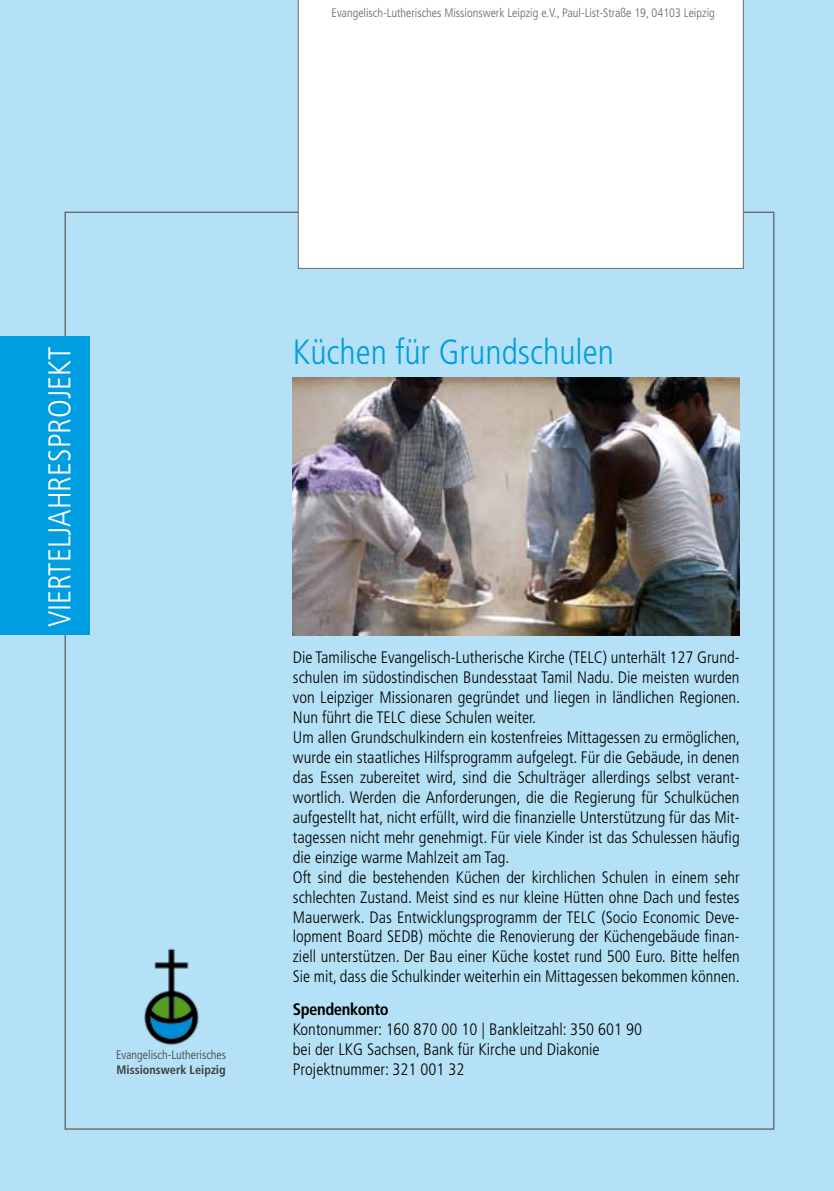
<style>
.page{position:relative;width:834px;height:1191px;background:#fff}
.page>*{position:absolute;margin:0;border:0;box-sizing:border-box;transform-origin:0 0}
.t1{font:300 condensed 35px "Frutiger";color:#009ee0}
.t2{font:300 condensed 31.5px "Frutiger";color:#fff}
.t3{font:300 condensed 16.62px/19.9px "Frutiger";color:#000}
.t4{font:700 condensed 16.62px "Frutiger";letter-spacing:-.025em;color:#000}
.t5{font:300 condensed 12.25px "Frutiger";color:#646567}
.t6{font:300 condensed 12.25px "Frutiger";color:#3e3d40}
.t7{font:700 condensed 12.25px "Frutiger";color:#3e3d40}
</style>
<div class="page">
<div style="left:0;top:0;width:833px;height:1191px;background:#b5e1f6"></div>
<div style="left:0;top:336px;width:89px;height:299px;background:#009ee0"></div>
<div style="left:298px;top:0;width:445px;height:269px;background:#fff"></div>
<img style="left:144px;top:948px;width:55px;height:97px">
<img style="left:293px;top:377px;width:446px;height:258px">
<p class="t5" style="left:331px;top:6px;width:385px">Evangelisch-Lutherisches Missionswerk Leipzig e.V., Paul-List-Straße 19, 04103 Leipzig</p>
<h2 class="t2" style="left:42px;top:627px;width:282px;rotate:-90deg">Vierteljah resprojekt</h2>
<p class="t6" style="left:116px;top:1047px;width:111px">Evangelisch-Lutherisches</p>
<p class="t7" style="left:116px;top:1062px;width:111px">Missionswerk Leipzig</p>
<h1 class="t1" style="left:293px;top:332px;width:322px">Küchen für Grundschulen</h1>
<p class="t3" style="left:293px;top:647px;width:449px">Die Tamilische Evangelisch-Lutherische Kirche (TELC) unterhält 127 Grund&shy;schulen im südostindischen Bundesstaat Tamil Nadu. Die meisten wurden von Leipziger Missionaren gegründet und liegen in ländlichen Regionen.<br>N un führt die TELC diese Schulen weiter.<br>U m allen Grundschulkindern ein kostenfreies Mittagessen zu ermöglichen, wurde ein staatliches Hilfsprogramm aufgelegt. Für die Gebäude, in denen das Essen zubereitet wird, sind die Schulträger allerdings selbst verant&shy;wortlich. Werden die Anforderungen, die die Regierung für Schulküchen aufgestellt hat, nicht erfüllt, wird die finanzielle U nterstützung für das Mit&shy;tagessen nicht mehr genehmigt. Für viele Kinder ist das Schulessen häufig die einzige warme Mahlzeit am Tag.<br>Oft sind die bestehenden Küchen der kirchlichen Schulen in einem sehr schlechten Zustand. Meist sind es nur kleine Hütten ohne Dach und festes Mauerwerk. Das Entwicklungsprogramm der TELC (Socio Economic Deve&shy;lopment Board SEDB</p>
<p class="t3" style="left:293px;top:927px;width:448px;text-align:justify;text-indent:126px">) möchte die Renovierung der Küchengebäude finan&shy;ziell unterstützen. Der Bau einer Küche kostet rund 500 Euro. Bitte helfen Sie mit, dass die Schulkinder weiterhin ein Mittagessen bekommen können.</p>
<p class="t4" style="left:293px;top:999px;width:97px">Spendenkonto</p>
<p class="t3" style="left:293px;top:1019px;width:350px">Kontonummer: 160 870 00 10 | Bankleitzahl: 350 601 90 bei der LKG</p>
<p class="t3" style="left:293px;top:1039px;width:308px;text-indent:74px">Sachsen, Bank für Kirche und Diakonie<br>Projektnummer: 321 001 32</p>
</div>
